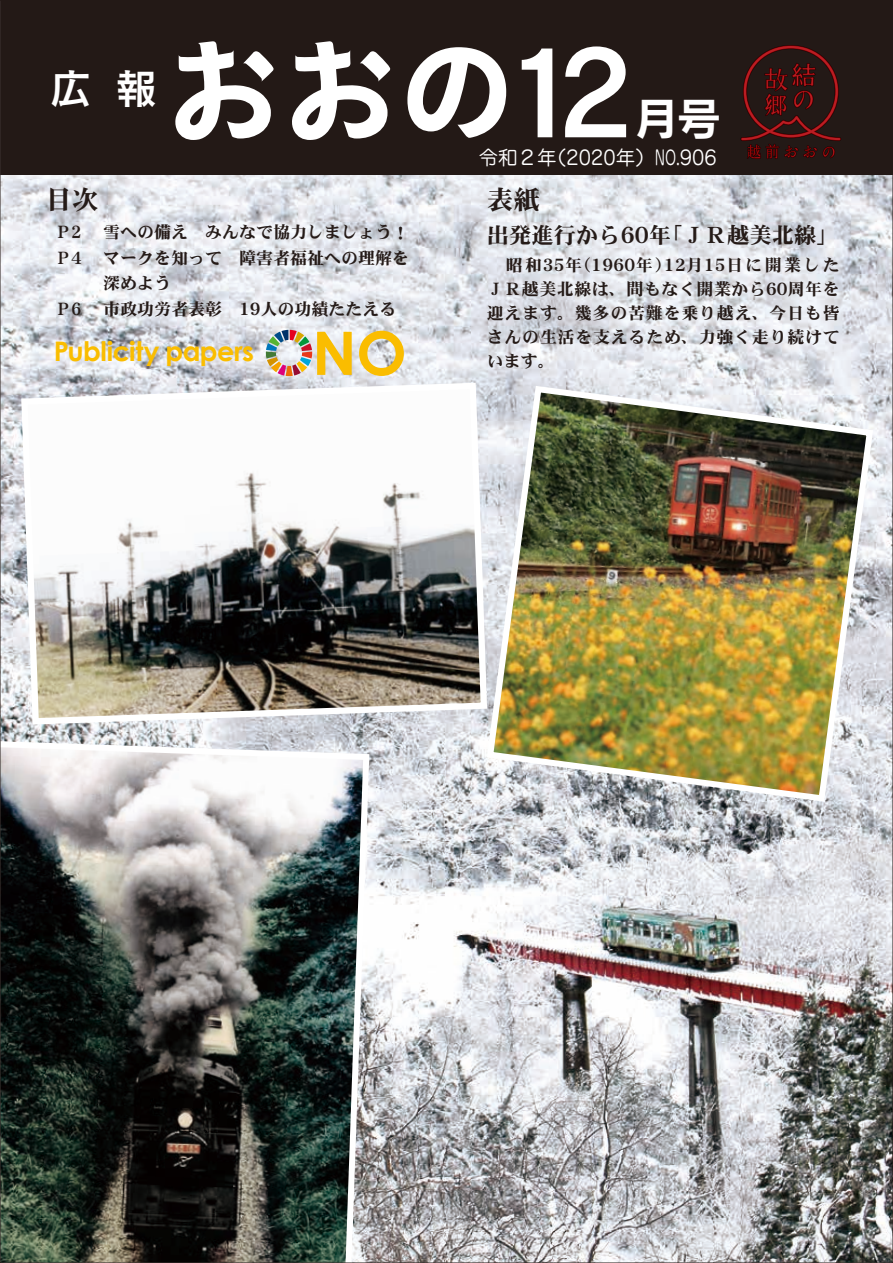
<style>
.page{position:relative;width:893px;height:1263px;background:#fff}
.page>*{position:absolute;margin:0;border:0;box-sizing:border-box;transform-origin:0 0}
.t1{font:122.25px "Cezanne Pro DB";color:#fff}
.t2{font:120px "DFPPOP2 CID W9";color:#fff}
.t3{font:700 60px "Century Gothic";color:#fabd00}
.t4{font:42.45px "New Rodin Pro B";color:#fff}
.t5{font:40.5px "New Cezanne Pro DB";color:#fff}
.t6{font:700 27px "Century Gothic";letter-spacing:-.02em;color:#fabd00}
.t7{font:26.55px "DFPHS Mincho CID W9";color:#251b18}
.t8{font:22.35px "DFPHS Mincho CID W9";color:#251b18}
.t9{font:19.5px "Jun 201 Pro";color:#fff}
.t10{font:16.95px/24px "DFPHS Mincho CID W9";letter-spacing:.04em;color:#251b18}
.t11{font:16.95px/25.5px "DFPHS Mincho CID W9";color:#251b18}
.t12{font:16.95px "DFPHS Mincho CID W9";letter-spacing:.085em;color:#251b18}
.t13{font:16.95px/25.5px "DFPHS Mincho CID W9";letter-spacing:.02em;color:#251b18;scale:.94 1}
</style>
<div class="page">
<img style="left:2px;top:2px;width:889px;height:1259px">
<h3 class="t5" style="left:50px;top:53px;width:42px">広</h3>
<h3 class="t5" style="left:116px;top:53px;width:42px">報</h3>
<h2 class="t2" style="left:164px;top:26px;width:355px">おおの</h2>
<h1 class="t1" style="left:504px;top:15px;width:131px">12</h1>
<h3 class="t4" style="left:635px;top:82px;width:87px">月号</h3>
<p class="t9" style="left:479px;top:142px;width:240px">令和２（年 2020年）NO.906</p>
<h3 class="t7" style="left:45px;top:185px;width:55px">目次</h3>
<p class="t13" style="left:58px;top:219px;width:30px">P２<br>P４</p>
<p class="t13" style="left:58px;top:295px;width:30px">P６</p>
<p class="t11" style="left:103px;top:219px;width:308px">雪への備え　みんなで協力しましょう!マークを知って　障害者福祉への理解を深めよう<br>市政功労者表彰　19人の功績たたえる</p>
<h3 class="t6" style="left:54px;top:334px;width:202px">Publicity papers</h3>
<h3 class="t3" style="left:312px;top:315px;width:96px">NO</h3>
<h3 class="t7" style="left:487px;top:185px;width:55px">表紙</h3>
<h3 class="t8" style="left:487px;top:223px;width:353px">出発進行から60 「年ＪＲ越美北線「</h3>
<p class="t12" style="left:664px;top:256px;width:177px">12月15日に開業した</p>
<p class="t10" style="left:487px;top:253px;width:355px">　昭和35 （年 1960年）<br>ＪＲ越美北線は、間もなく開業から60周年を迎えます。幾多の苦難を乗り越え、今日も皆さんの生活を支えるため、力強く走り続けています。</p>
</div>
